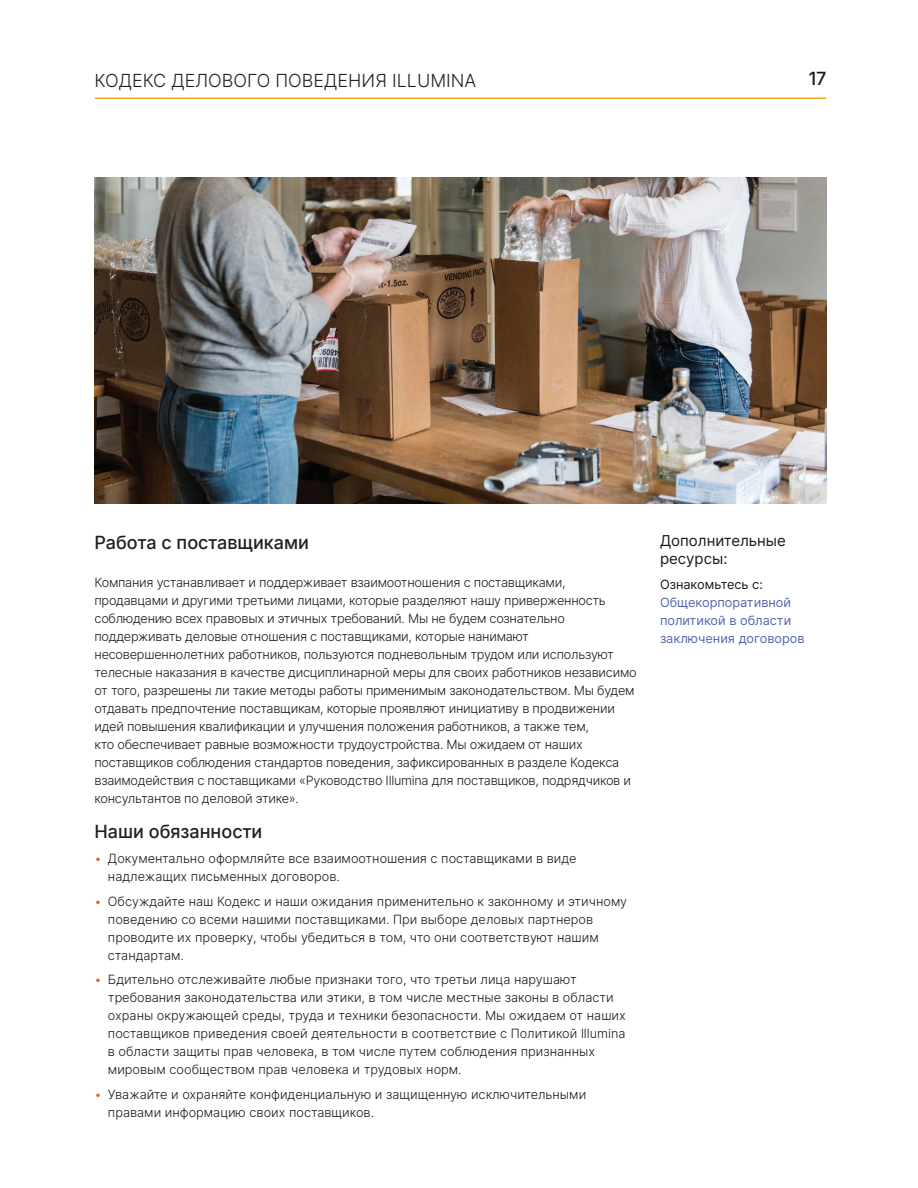
<style>
.page{position:relative;width:918px;height:1188px;background:#fff}
.page>*{position:absolute;margin:0;border:0;box-sizing:border-box;transform-origin:0 0}
.t1{font:500 18px "Inter";color:#231f20}
.t2{font:18px "Inter";color:#231f20}
.t3{font:500 18px "Inter";color:#1c1a18}
.t4{font:15px/18px "Inter";color:#1c1a18}
.t5{font:12.75px/18px "Inter";letter-spacing:-.02em;color:#1c1a18}
.t6{font:12.75px/18px "Inter";color:#1c1a18}
.t7{font:12.75px/18px "Inter";color:#5666af}
.s1{color:#e66124}
</style>
<div class="page">
<hr style="left:95px;top:98px;width:731px;height:1px;background:#f9a31b">
<img style="left:94px;top:178px;width:732px;height:326px">
<h1 class="t2" style="left:94px;top:67px;width:383px">КОДЕКС ДЕЛОВОГО ПОВЕДЕНИЯ ILLUMINA</h1>
<h1 class="t3" style="left:809px;top:65px;width:19px">17</h1>
<h1 class="t1" style="left:94px;top:529px;width:216px">Работа с поставщиками</h1>
<p class="t5" style="left:94px;top:573px;width:544px">Компания устанавливает и поддерживает взаимоотношения с поставщиками, продавцами и другими третьими лицами, которые разделяют нашу приверженность соблюдению всех правовых и этичных требований. Мы не будем сознательно поддерживать деловые отношения с поставщиками, которые нанимают несовершеннолетних работников, пользуются подневольным трудом или используют телесные наказания в качестве дисциплинарной меры для своих работников независимо от того, разрешены ли такие методы работы применимым законодательством. Мы будем отдавать предпочтение поставщикам, которые проявляют инициативу в продвижении идей повышения квалификации и улучшения положения работников, а также тем,<br>кто обеспечивает равные возможности трудоустройства. Мы ожидаем от наших поставщиков соблюдения стандартов поведения, зафиксированных в разделе Кодекса взаимодействия с поставщиками «Руководство Illumina для поставщиков, подрядчиков и консультантов по деловой этике».</p>
<h1 class="t1" style="left:94px;top:818px;width:169px">Наши обязанности</h1>
<p class="t6" style="left:108px;top:849px;width:470px;text-indent:-13px"><span class="s1">•</span> Документально оформляйте все взаимоотношения с поставщиками в виде надлежащих письменных договоров.</p>
<p class="t6" style="left:108px;top:892px;width:521px;text-indent:-13px"><span class="s1">•</span> Обсуждайте наш Кодекс и наши ожидания применительно к законному и этичному поведению со всеми нашими поставщиками. При выборе деловых партнеров проводите их проверку, чтобы убедиться в том, что они соответствуют нашим стандартам.</p>
<p class="t6" style="left:108px;top:970px;width:519px;text-indent:-13px"><span class="s1">•</span> Бдительно отслеживайте любые признаки того, что третьи лица нарушают требования законодательства или этики, в том числе местные законы в области охраны окружающей среды, труда и техники безопасности. Мы ожидаем от наших поставщиков приведения своей деятельности в соответствие с Политикой lllumina в области защиты прав человека, в том числе путем соблюдения признанных мировым сообществом прав человека и трудовых норм.</p>
<p class="t6" style="left:108px;top:1085px;width:480px;text-indent:-13px"><span class="s1">•</span> Уважайте и охраняйте конфиденциальную и защищенную исключительными правами информацию своих поставщиков.</p>
<p class="t4" style="left:660px;top:531px;width:127px">Дополнительные ресурсы:</p>
<p class="t6" style="left:660px;top:575px;width:104px">Ознакомьтесь с:</p>
<p class="t7" style="left:660px;top:593px;width:146px">Общекорпоративной политикой в области заключения договоров</p>
</div>
